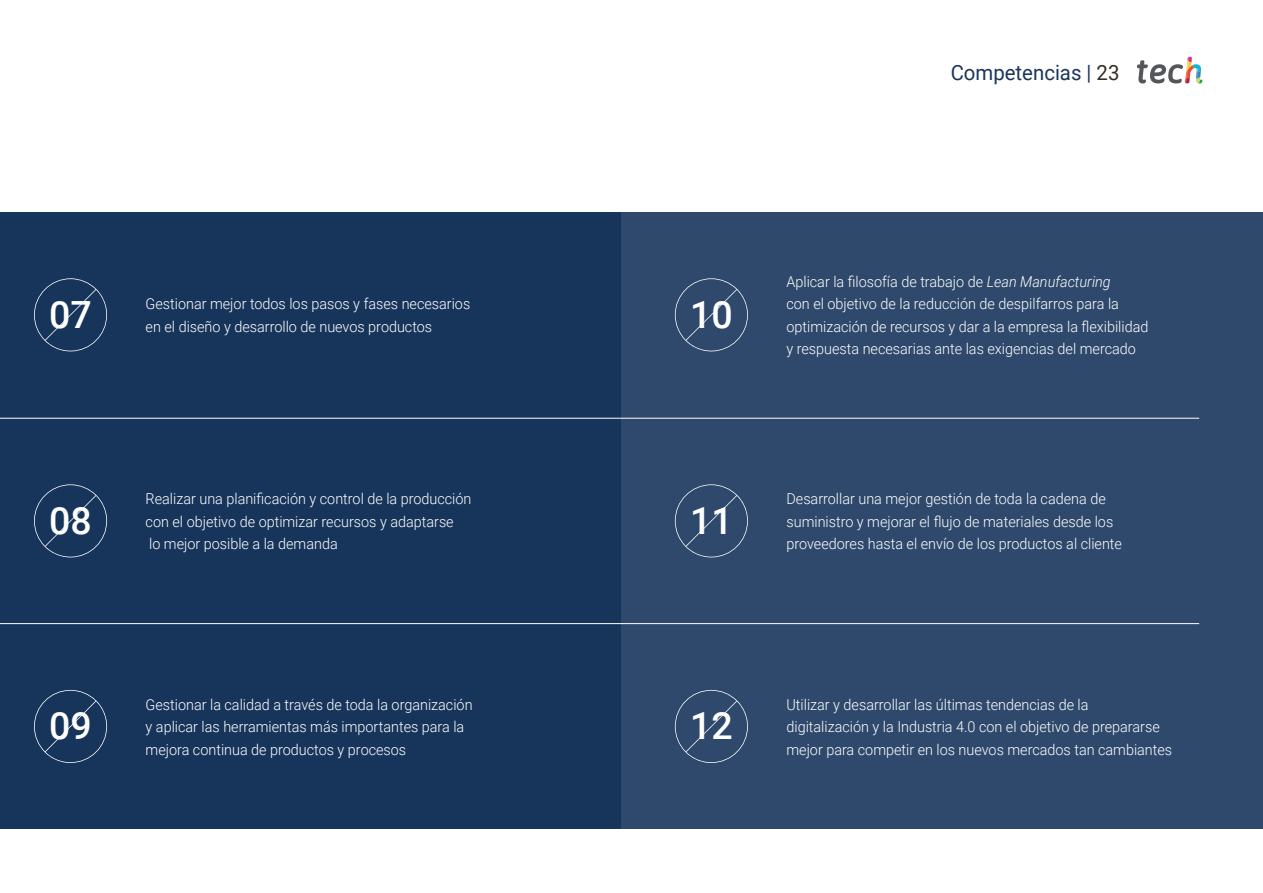
<style>
.page{position:relative;width:1263px;height:893px;background:#fff}
.page>*{position:absolute;margin:0;border:0;box-sizing:border-box;transform-origin:0 0}
.t1{font:500 37.5px "Roboto";color:#fff}
.t2{font:21px "Roboto";color:#1a355c}
.t3{font:300 15px/22.5px "Roboto";color:#fff;scale:.96 1}
.s1{color:#312e20}
.s2{font-style:italic}
</style>
<div class="page">
<svg style="left:1137px;top:57px;width:65px;height:27px"></svg>
<div style="left:0;top:213px;width:621px;height:616px;background:#17355b"></div>
<div style="left:621px;top:213px;width:642px;height:616px;background:#2e496b"></div>
<svg style="left:34px;top:278px;width:73px;height:73px"></svg>
<svg style="left:34px;top:484px;width:73px;height:73px"></svg>
<svg style="left:675px;top:278px;width:73px;height:73px"></svg>
<svg style="left:34px;top:690px;width:73px;height:73px"></svg>
<svg style="left:675px;top:484px;width:73px;height:73px"></svg>
<svg style="left:675px;top:690px;width:73px;height:73px"></svg>
<hr style="left:0;top:418px;width:1199px;height:1px;background:#fff">
<hr style="left:0;top:623px;width:1199px;height:1px;background:#fff">
<h2 class="t2" style="left:951px;top:57px;width:170px">Competencias | <span class="s1">23</span></h2>
<h1 class="t1" style="left:49px;top:288px;width:44px">07</h1>
<p class="t3" style="left:146px;top:292px;width:340px">Gestionar mejor todos los pasos y fases necesarios en el diseño y desarrollo de nuevos productos</p>
<h1 class="t1" style="left:690px;top:288px;width:44px">10</h1>
<p class="t3" style="left:786px;top:270px;width:378px">Aplicar la filosofía de trabajo de <span class="s2">Lean Manufacturing<br></span>con el objetivo de la reducción de despilfarros para la optimización de recursos y dar a la empresa la flexibilidad y respuesta necesarias ante las exigencias del mercado</p>
<h1 class="t1" style="left:49px;top:494px;width:44px">08</h1>
<p class="t3" style="left:146px;top:487px;width:341px">Realizar una planificación y control de la producción con el objetivo de optimizar recursos y adaptarse<br>lo mejor posible a la demanda</p>
<h1 class="t1" style="left:690px;top:494px;width:44px">11</h1>
<p class="t3" style="left:786px;top:487px;width:351px">Desarrollar una mejor gestión de toda la cadena de suministro y mejorar el flujo de materiales desde los proveedores hasta el envío de los productos al cliente</p>
<h1 class="t1" style="left:49px;top:699px;width:44px">09</h1>
<p class="t3" style="left:146px;top:692px;width:342px">Gestionar la calidad a través de toda la organización y aplicar las herramientas más importantes para la mejora continua de productos y procesos</p>
<h1 class="t1" style="left:690px;top:699px;width:44px">12</h1>
<p class="t3" style="left:786px;top:692px;width:403px">Utilizar y desarrollar las últimas tendencias de la digitalización y la Industria 4.0 con el objetivo de prepararse mejor para competir en los nuevos mercados tan cambiantes</p>
</div>
